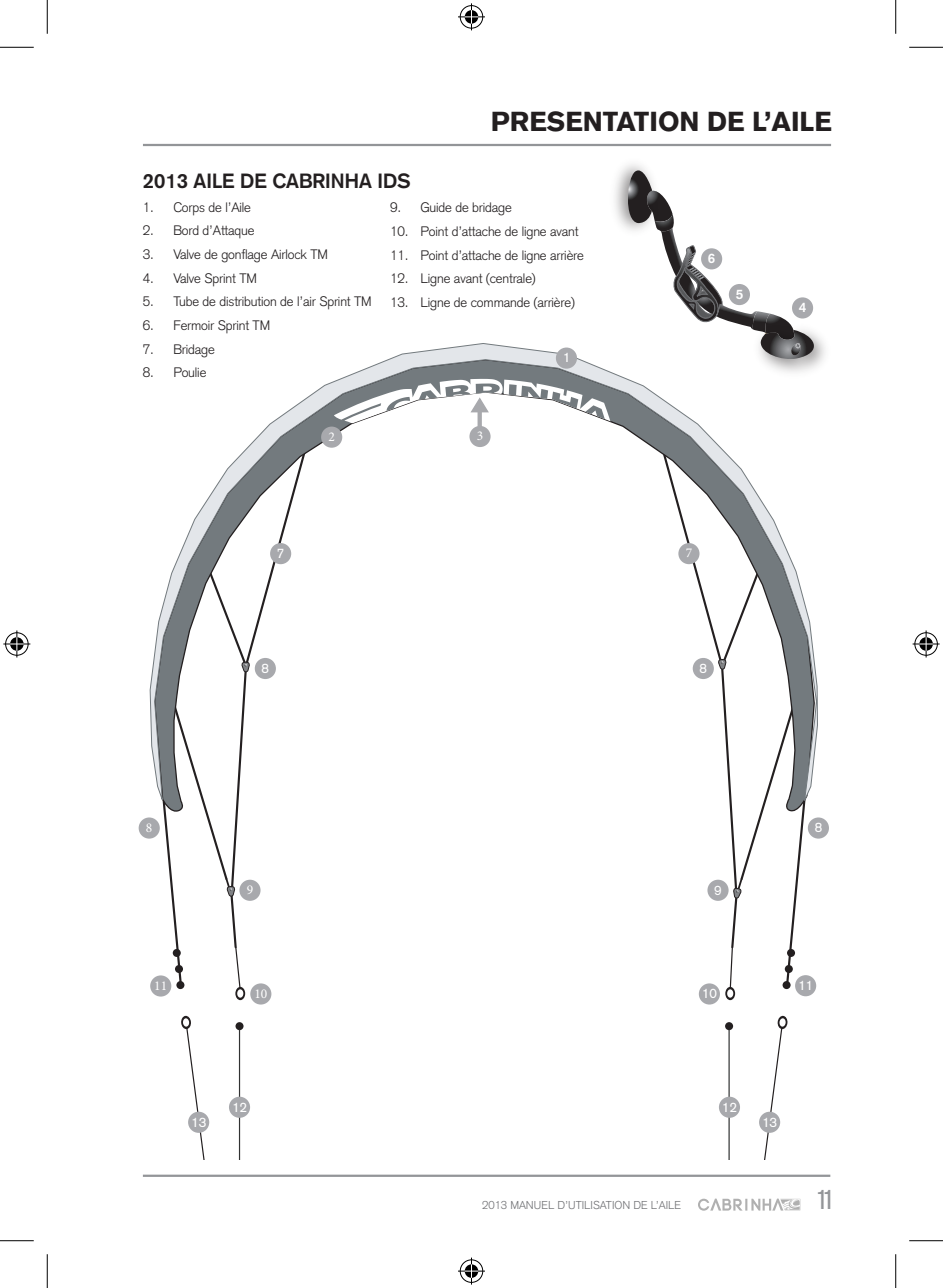
<style>
.page{position:relative;width:943px;height:1288px;background:#fff}
.page>*{position:absolute;margin:0;border:0;box-sizing:border-box;transform-origin:0 0}
.t1{font:900 27px "Akzidenz Grotesk";color:#231f20}
.t2{font:condensed 27px "Akzidenz Grotesk BE";color:#939598}
.t3{font:700 20.25px "Akzidenz Grotesk";color:#231f20}
.t4{font:300 13.5px "Akzidenz Grotesk";letter-spacing:-.01em;color:#231f20}
.t5{font:13.5px "Akzidenz Grotesk";color:#fff}
.t6{font:13.5px "Minion Pro";color:#fff}
.t7{font:700 13.5px "Akzidenz Grotesk";color:#fff}
.t8{font:300 11.25px "Akzidenz Grotesk";color:#717275}
</style>
<div class="page">
<hr style="left:143px;top:1174px;width:687px;height:2px;background:#939598">
<hr style="left:143px;top:144px;width:688px;height:2px;background:#939598">
<svg style="left:698px;top:1198px;width:102px;height:12px"></svg>
<svg style="left:623px;top:170px;width:201px;height:191px"></svg>
<div style="left:792px;top:297px;width:21px;height:21px;background:#a8a9ad;border-radius:50%"></div>
<div style="left:701px;top:248px;width:21px;height:21px;background:#a8a9ad;border-radius:50%"></div>
<div style="left:729px;top:284px;width:21px;height:21px;background:#a8a9ad;border-radius:50%"></div>
<svg style="left:725px;top:1021px;width:8px;height:9px"></svg>
<svg style="left:759px;top:1015px;width:29px;height:144px"></svg>
<hr style="left:728px;top:1029px;width:2px;height:130px;background:#313232">
<svg style="left:235px;top:1021px;width:8px;height:9px"></svg>
<svg style="left:181px;top:1015px;width:28px;height:144px"></svg>
<hr style="left:239px;top:1029px;width:1px;height:130px;background:#313232">
<svg style="left:149px;top:342px;width:669px;height:455px"></svg>
<svg style="left:160px;top:448px;width:147px;height:552px"></svg>
<svg style="left:660px;top:448px;width:147px;height:552px"></svg>
<div style="left:556px;top:347px;width:21px;height:21px;background:#a8a9ad;border-radius:50%"></div>
<div style="left:321px;top:426px;width:21px;height:21px;background:#a8a9ad;border-radius:50%"></div>
<svg style="left:334px;top:379px;width:281px;height:56px"></svg>
<div style="left:270px;top:543px;width:21px;height:21px;background:#a8a9ad;border-radius:50%"></div>
<div style="left:678px;top:543px;width:21px;height:21px;background:#a8a9ad;border-radius:50%"></div>
<div style="left:255px;top:658px;width:21px;height:21px;background:#a8a9ad;border-radius:50%"></div>
<div style="left:139px;top:817px;width:21px;height:21px;background:#a8a9ad;border-radius:50%"></div>
<div style="left:808px;top:817px;width:21px;height:21px;background:#a8a9ad;border-radius:50%"></div>
<div style="left:693px;top:658px;width:21px;height:21px;background:#a8a9ad;border-radius:50%"></div>
<div style="left:239px;top:879px;width:21px;height:21px;background:#a8a9ad;border-radius:50%"></div>
<div style="left:707px;top:879px;width:21px;height:21px;background:#a8a9ad;border-radius:50%"></div>
<div style="left:250px;top:983px;width:21px;height:21px;background:#a8a9ad;border-radius:50%"></div>
<div style="left:699px;top:983px;width:21px;height:21px;background:#a8a9ad;border-radius:50%"></div>
<div style="left:150px;top:975px;width:21px;height:21px;background:#a8a9ad;border-radius:50%"></div>
<div style="left:795px;top:975px;width:21px;height:21px;background:#a8a9ad;border-radius:50%"></div>
<div style="left:229px;top:1096px;width:21px;height:21px;background:#a8a9ad;border-radius:50%"></div>
<div style="left:719px;top:1096px;width:21px;height:21px;background:#a8a9ad;border-radius:50%"></div>
<div style="left:469px;top:426px;width:21px;height:21px;background:#a8a9ad;border-radius:50%"></div>
<div style="left:759px;top:1111px;width:21px;height:21px;background:#a8a9ad;border-radius:50%"></div>
<div style="left:188px;top:1111px;width:21px;height:21px;background:#a8a9ad;border-radius:50%"></div>
<hr style="left:0;top:47px;width:34px;height:1px;background:#000">
<hr style="left:909px;top:47px;width:34px;height:1px;background:#000">
<hr style="left:0;top:1240px;width:34px;height:1px;background:#000">
<hr style="left:909px;top:1240px;width:34px;height:1px;background:#000">
<hr style="left:47px;top:0;width:1px;height:34px;background:#000">
<hr style="left:47px;top:1253px;width:1px;height:34px;background:#000">
<hr style="left:895px;top:0;width:1px;height:34px;background:#000">
<hr style="left:895px;top:1253px;width:1px;height:34px;background:#000">
<svg style="left:458px;top:3px;width:27px;height:27px"></svg>
<svg style="left:458px;top:1257px;width:27px;height:27px"></svg>
<svg style="left:3px;top:630px;width:27px;height:27px"></svg>
<svg style="left:912px;top:630px;width:27px;height:27px"></svg>
<p class="t1" style="left:491px;top:105px;width:343px">PRESENTATION DE L’AILE</p>
<p class="t3" style="left:143px;top:169px;width:269px">2013 AILE DE CABRINHA IDS</p>
<p class="t4" style="left:143px;top:199px;width:110px">1. Corps de l’Aile</p>
<p class="t4" style="left:143px;top:223px;width:113px">2. Bord d’Attaque</p>
<p class="t4" style="left:143px;top:246px;width:187px">3. Valve de gonflage Airlock TM</p>
<p class="t4" style="left:143px;top:270px;width:115px">4. Valve Sprint TM</p>
<p class="t4" style="left:143px;top:294px;width:230px">5. Tube de distribution de l’air Sprint TM</p>
<p class="t4" style="left:143px;top:317px;width:129px">6. Fermoir Sprint TM</p>
<p class="t4" style="left:143px;top:341px;width:73px">7. Bridage</p>
<p class="t4" style="left:143px;top:364px;width:65px">8. Poulie</p>
<p class="t4" style="left:390px;top:200px;width:123px">9. Guide de bridage</p>
<p class="t4" style="left:390px;top:223px;width:190px">10. Point d’attache de ligne avant</p>
<p class="t4" style="left:390px;top:247px;width:195px">11. Point d’attache de ligne arrière</p>
<p class="t4" style="left:390px;top:271px;width:147px">12. Ligne avant (centrale)</p>
<p class="t4" style="left:390px;top:294px;width:186px">13. Ligne de commande (arrière)</p>
<p class="t7" style="left:799px;top:299px;width:9px">4</p>
<p class="t7" style="left:708px;top:250px;width:9px">6</p>
<p class="t7" style="left:735px;top:286px;width:9px">5</p>
<p class="t5" style="left:563px;top:349px;width:9px">1</p>
<p class="t6" style="left:328px;top:427px;width:8px">2</p>
<p class="t6" style="left:477px;top:427px;width:8px">3</p>
<p class="t5" style="left:277px;top:545px;width:9px">7</p>
<p class="t6" style="left:686px;top:544px;width:8px">7</p>
<p class="t5" style="left:262px;top:660px;width:9px">8</p>
<p class="t5" style="left:699px;top:660px;width:9px">8</p>
<p class="t6" style="left:146px;top:818px;width:8px">8</p>
<p class="t5" style="left:814px;top:819px;width:9px">8</p>
<p class="t6" style="left:247px;top:880px;width:8px">9</p>
<p class="t5" style="left:714px;top:881px;width:9px">9</p>
<p class="t6" style="left:154px;top:976px;width:14px">11</p>
<p class="t5" style="left:798px;top:977px;width:17px">11</p>
<p class="t6" style="left:254px;top:984px;width:14px">10</p>
<p class="t5" style="left:702px;top:985px;width:17px">10</p>
<p class="t5" style="left:232px;top:1098px;width:17px">12</p>
<p class="t5" style="left:722px;top:1098px;width:17px">12</p>
<p class="t5" style="left:191px;top:1113px;width:17px">13</p>
<p class="t5" style="left:762px;top:1113px;width:17px">13</p>
<p class="t8" style="left:482px;top:1198px;width:200px">2013 MANUEL D’UTILISATION DE L’AILE</p>
<h1 class="t2" style="left:817px;top:1184px;width:18px">11</h1>
</div>
